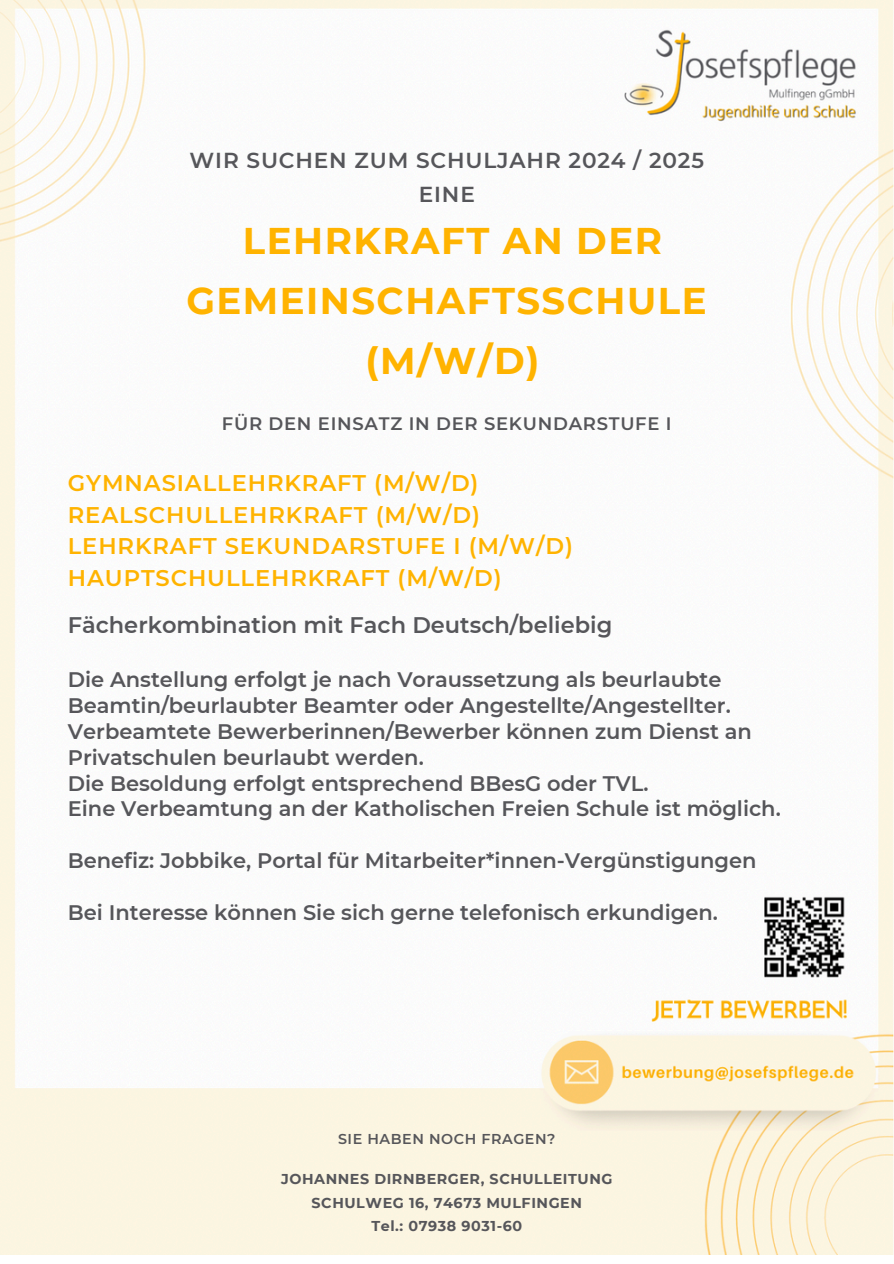
<style>
.page{position:relative;width:894px;height:1264px;background:#fff}
.page>*{position:absolute;margin:0;border:0;box-sizing:border-box;transform-origin:0 0}
.t1{font:700 37.05px/59.7px "Montserrat";letter-spacing:.04em;color:#ffb300;text-align:center}
.t2{font:600 22.65px/31.5px "Montserrat";letter-spacing:.04em;color:#ffb300}
.t3{font:600 22.5px "Montserrat";color:#56565a}
.t4{font:600 21.6px/34.8px "Montserrat";letter-spacing:.04em;color:#56565a;text-align:center}
.t5{font:600 21px/25.8px "Montserrat";color:#56565a}
.t6{font:600 18px "Montserrat";letter-spacing:.04em;color:#56565a}
.t7{font:700 14.25px/23.7px "Montserrat";letter-spacing:.04em;color:#56565a;text-align:center}
.t8{font:600 14.25px "Montserrat";letter-spacing:.04em;color:#56565a}
</style>
<div class="page">
<img style="left:0;top:0;width:893px;height:1254px">
<h1 class="t4" style="left:189px;top:142px;width:515px">WIR SUCHEN ZUM SCHULJAHR 2024 / 2025<br>EINE</h1>
<h1 class="t1" style="left:186px;top:211px;width:521px">LEHRKRAFT AN DER<br>GEMEINSCHAFTSSCHULE (M/W/D)</h1>
<p class="t6" style="left:222px;top:412px;width:451px">FÜR DEN EINSATZ IN DER SEKUNDARSTUFE I</p>
<h2 class="t2" style="left:68px;top:467px;width:506px">GYMNASIALLEHRKRAFT (M/W/D)<br>REALSCHULLEHRKRAFT (M/W/D)<br>LEHRKRAFT SEKUNDARSTUFE I (M/W/D)<br>HAUPTSCHULLEHRKRAFT (M/W/D)</h2>
<h3 class="t3" style="left:68px;top:611px;width:546px">Fächerkombination mit Fach Deutsch/beliebig</h3>
<h3 class="t5" style="left:68px;top:666px;width:714px">Die Anstellung erfolgt je nach Voraussetzung als beurlaubte Beamtin/beurlaubter Beamter oder Angestellte/Angestellter.<br>Verbeamtete Bewerberinnen/Bewerber können zum Dienst an Privatschulen beurlaubt werden.<br>Die Besoldung erfolgt entsprechend BBesG oder TVL.<br>Eine Verbeamtung an der Katholischen Freien Schule ist möglich.</h3>
<h3 class="t5" style="left:68px;top:847px;width:690px">Benefiz: Jobbike, Portal für Mitarbeiter*innen-Vergünstigungen</h3>
<h3 class="t5" style="left:68px;top:899px;width:651px">Bei Interesse können Sie sich gerne telefonisch erkundigen.</h3>
<p class="t8" style="left:338px;top:1129px;width:219px">SIE HABEN NOCH FRAGEN?</p>
<p class="t7" style="left:281px;top:1167px;width:333px">JOHANNES DIRNBERGER, SCHULLEITUNG<br>SCHULWEG 16, 74673 MULFINGEN<br>Tel.: 07938 9031-60</p>
</div>
